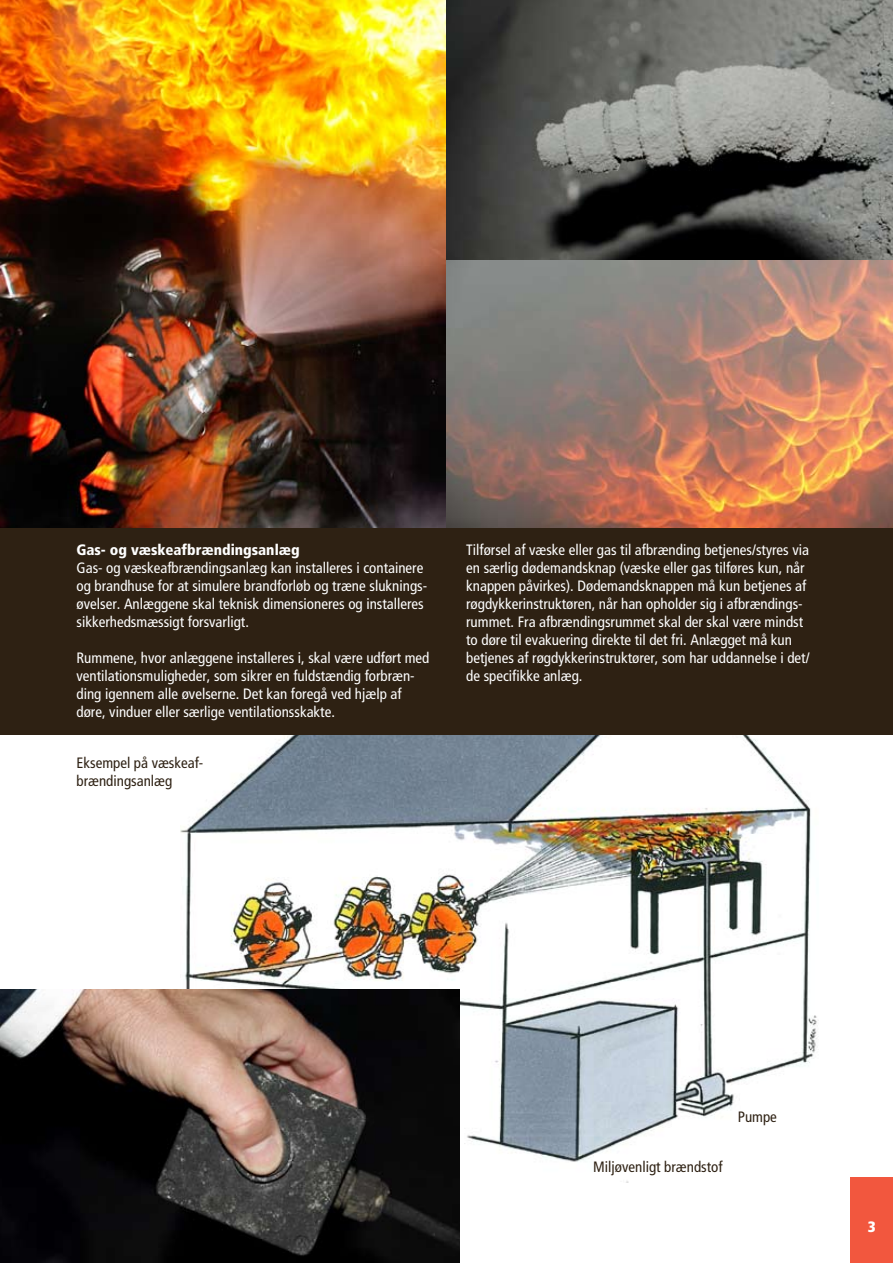
<style>
.page{position:relative;width:893px;height:1263px;background:#fff}
.page>*{position:absolute;margin:0;border:0;box-sizing:border-box;transform-origin:0 0}
.t1{font:condensed 15px/18px "Frutiger";color:#fff}
.t2{font:condensed 15px/18px "Frutiger LT Std";color:#2e2113}
.t3{font:900 condensed 15px "Frutiger LT Std";color:#fff}
.t4{font:900 condensed 15px "Frutiger LT Std";color:#fff}
</style>
<div class="page">
<img style="left:181px;top:735px;width:636px;height:447px">
<img style="left:0;top:0;width:446px;height:528px">
<img style="left:446px;top:0;width:447px;height:261px">
<img style="left:446px;top:261px;width:447px;height:267px">
<img style="left:0;top:990px;width:459px;height:273px">
<div style="left:850px;top:1178px;width:43px;height:85px;background:#f2573e"></div>
<div style="left:0;top:528px;width:893px;height:207px;background:#2e2113"></div>
<p class="t3" style="left:77px;top:540px;width:225px">Gas- og væskeafbrændingsanlæg</p>
<p class="t1" style="left:77px;top:558px;width:352px">Gas- og væskeafbrændingsanlæg kan installeres i containere og brandhuse for at simulere brandforløb og træne sluknings&shy;øvelser. Anlæggene skal teknisk dimensioneres og installeres sikkerhedsmæssigt forsvarligt.</p>
<p class="t1" style="left:77px;top:648px;width:354px">Rummene, hvor anlæggene installeres i, skal være udført med ventilationsmuligheder, som sikrer en fuldstændig forbræn&shy;ding igennem alle øvelserne. Det kan foregå ved hjælp af døre, vinduer eller særlige ventilationsskakte.</p>
<p class="t2" style="left:77px;top:754px;width:128px">Eksempel på væskeaf&shy;brændingsanlæg</p>
<p class="t1" style="left:466px;top:540px;width:345px">Tilførsel af væske eller gas til afbrænding betjenes/styres via en særlig dødemandsknap (væske eller gas tilføres kun, når knappen påvirkes). Dødemandsknappen må kun betjenes af røgdykkerinstruktøren, når han opholder sig i afbrændings&shy;rummet. Fra afbrændingsrummet skal der skal være mindst to døre til evakuering direkte til det fri. Anlægget må kun betjenes af røgdykkerinstruktører, som har uddannelse i det/ de specifikke anlæg.</p>
<p class="t2" style="left:593px;top:1158px;width:131px">Miljøvenligt brændstof</p>
<p class="t2" style="left:738px;top:1108px;width:41px">Pumpe</p>
<p class="t4" style="left:868px;top:1217px;width:9px">3</p>
</div>
